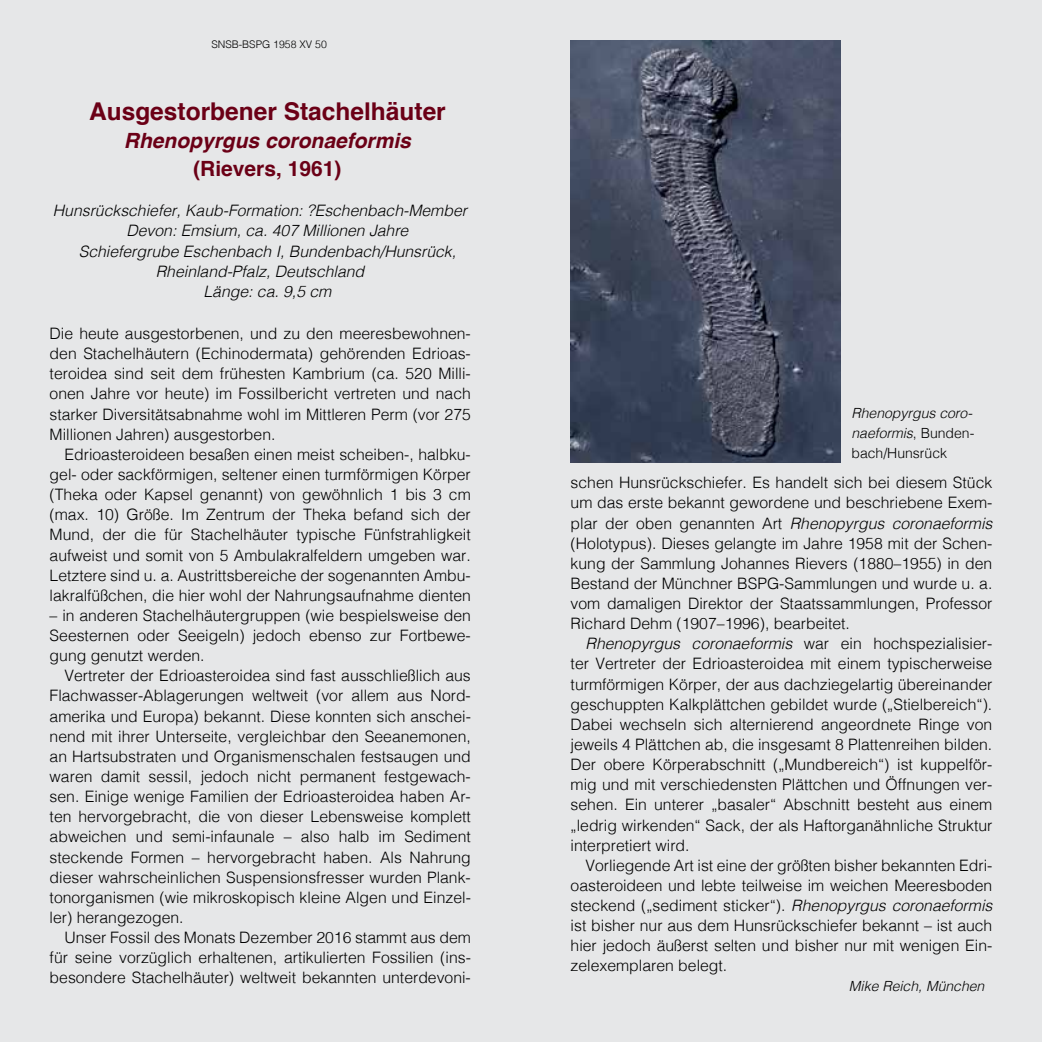
<style>
.page{position:relative;width:1042px;height:1042px;background:#fff}
.page>*{position:absolute;margin:0;border:0;box-sizing:border-box;transform-origin:0 0}
.t1{font:700 24.5px "Helvetica";color:#6b0016}
.t2{font:italic 700 21px "Helvetica";color:#6b0016}
.t3{font:700 21px "Helvetica";color:#6b0016}
.t4{font:300 15.75px/20.1px "Helvetica";color:#000;text-align:justify}
.t5{font:italic 300 15.75px "Helvetica";color:#000}
.t6{font:italic 300 14px/20.1px "Helvetica";color:#000}
.t7{font:300 10.5px "Helvetica";color:#000}
.s1{font-style:normal}
.s2{font-style:italic}
</style>
<div class="page">
<div style="left:521px;top:0;width:521px;height:1042px;background:#e6e7e8"></div>
<div style="left:0;top:0;width:521px;height:1042px;background:#e6e7e8"></div>
<img style="left:570px;top:40px;width:270px;height:423px">
<p class="t7" style="left:211px;top:35px;width:117px">SNSB-BSPG 1958 XV 50</p>
<h1 class="t1" style="left:89px;top:92px;width:358px">Ausgestorbener Stachelhäuter</h1>
<h2 class="t2" style="left:124px;top:123px;width:289px">Rhenopyrgus coronaeformis</h2>
<h2 class="t3" style="left:193px;top:152px;width:150px">(Rievers, 1961)</h2>
<p class="t5" style="left:53px;top:197px;width:416px">Hunsrückschiefer, Kaub-Formation: ?Eschenbach-Member</p>
<p class="t5" style="left:126px;top:217px;width:283px">Devon: Emsium, ca. 407 Millionen Jahre</p>
<p class="t5" style="left:79px;top:237px;width:379px">Schiefergrube Eschenbach I, Bundenbach/Hunsrück,</p>
<p class="t5" style="left:156px;top:258px;width:210px">Rheinland-Pfalz, Deutschland</p>
<p class="t5" style="left:203px;top:278px;width:129px">Länge: ca. 9,5 cm</p>
<p class="t4" style="left:50px;top:322px;width:423px">Die heute ausgestorbenen, und zu den meeresbewohnen&shy;den Stachelhäutern (Echinodermata) gehörenden Edrioas&shy;teroidea sind seit dem frühesten Kambrium (ca. 520 Milli&shy;onen Jahre vor heute) im Fossilbericht vertreten und nach starker Diversitätsabnahme wohl im Mittleren Perm (vor 275<br>Millionen Jahren) ausgestorben.</p>
<p class="t4" style="left:50px;top:443px;width:423px;text-indent:15px">Edrioasteroideen besaßen einen meist scheiben-, halbku&shy;gel- oder sackförmigen, seltener einen turmförmigen Körper (Theka oder Kapsel genannt) von gewöhnlich 1 bis 3 cm (max. 10) Größe. Im Zentrum der Theka befand sich der Mund, der die für Stachelhäuter typische Fünfstrahligkeit aufweist und somit von 5 Ambulakralfeldern umgeben war.<br>Letztere sind u. a. Austrittsbereiche der sogenannten Ambu&shy;lakralfüßchen, die hier wohl der Nahrungsaufnahme dienten</p>
<p class="t4" style="left:50px;top:604px;width:423px">– in anderen Stachelhäutergruppen (wie bespielsweise den Seesternen oder Seeigeln) jedoch ebenso zur Fortbewe&shy;gung genutzt werden.</p>
<p class="t4" style="left:50px;top:664px;width:423px;text-indent:15px">Vertreter der Edrioasteroidea sind fast ausschließlich aus Flachwasser-Ablagerungen weltweit (vor allem aus Nord&shy;amerika und Europa) bekannt. Diese konnten sich anschei&shy;nend mit ihrer Unterseite, vergleichbar den Seeanemonen, an Hartsubstraten und Organismenschalen festsaugen und waren damit sessil, jedoch nicht permanent festgewach&shy;sen. Einige wenige Familien der Edrioasteroidea haben Ar&shy;ten hervorgebracht, die von dieser Lebensweise komplett abweichen und semi-infaunale – also halb im Sediment steckende Formen – hervorgebracht haben. Als Nahrung dieser wahrscheinlichen Suspensionsfresser wurden Plank&shy;tonorganismen (wie mikroskopisch kleine Algen und Einzel&shy;ler) herangezogen.</p>
<p class="t4" style="left:50px;top:926px;width:423px;text-indent:15px">Unser Fossil des Monats Dezember 2016 stammt aus dem für seine vorzüglich erhaltenen, artikulierten Fossilien (ins&shy;besondere Stachelhäuter) weltweit bekannten unterdevoni-</p>
<p class="t6" style="left:851px;top:402px;width:124px">Rhenopyrgus coro&shy;naeformis<span class="s1">, Bunden&shy;bach/Hunsrück</span></p>
<p class="t4" style="left:570px;top:471px;width:423px">schen Hunsrückschiefer. Es handelt sich bei diesem Stück um das erste bekannt gewordene und beschriebene Exem&shy;plar der oben genannten Art <span class="s2">Rhenopyrgus coronaeformis </span>(Holotypus). Dieses gelangte im Jahre 1958 mit der Schen&shy;kung der Sammlung Johannes Rievers (1880–1955) in den Bestand der Münchner BSPG-Sammlungen und wurde u. a. vom damaligen Direktor der Staatssammlungen, Professor Richard Dehm (1907–1996), bearbeitet.</p>
<p class="t4" style="left:570px;top:632px;width:423px;text-indent:15px"><span class="s2">Rhenopyrgus coronaeformis</span> war ein hochspezialisier&shy;ter Vertreter der Edrioasteroidea mit einem typischerweise turmförmigen Körper, der aus dachziegelartig übereinander geschuppten Kalkplättchen gebildet wurde („Stielbereich“).<br>Dabei wechseln sich alternierend angeordnete Ringe von jeweils 4 Plättchen ab, die insgesamt 8 Plattenreihen bilden.<br>Der obere Körperabschnitt („Mundbereich“) ist kuppelför&shy;mig und mit verschiedensten Plättchen und Öffnungen ver&shy;sehen. Ein unterer „basaler“ Abschnitt besteht aus einem „ledrig wirkenden“ Sack, der als Haftorganähnliche Struktur interpretiert wird.</p>
<p class="t4" style="left:570px;top:854px;width:423px;text-indent:15px">Vorliegende Art ist eine der größten bisher bekannten Edri&shy;oasteroideen und lebte teilweise im weichen Meeresboden steckend („sediment sticker“). <span class="s2">Rhenopyrgus coronaeformis </span>ist bisher nur aus dem Hunsrückschiefer bekannt – ist auch hier jedoch äußerst selten und bisher nur mit wenigen Ein&shy;zelexemplaren belegt.</p>
<p class="t6" style="left:849px;top:975px;width:137px">Mike Reich, München</p>
</div>
